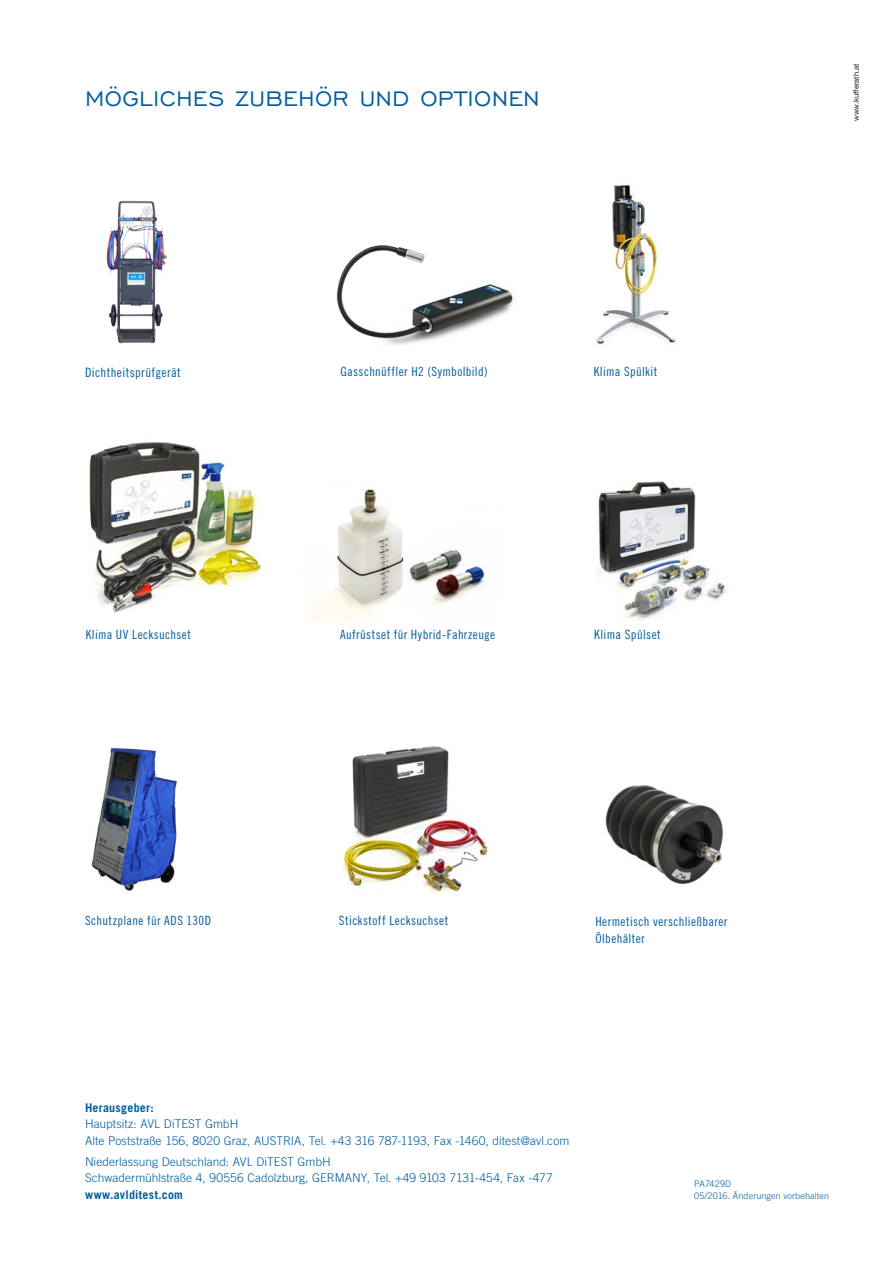
<style>
.page{position:relative;width:893px;height:1263px;background:#fff}
.page>*{position:absolute;margin:0;border:0;box-sizing:border-box;transform-origin:0 0}
.t1{font:27px "Engravers Gothic BT";letter-spacing:.01em;color:#005d9c}
.t2{font:12.9px "Trade Gothic LT Std Cn 18";letter-spacing:.03em;color:#005d9c}
.t3{font:12.75px/17.5px "Trade Gothic LT Std Cn 18";letter-spacing:.03em;color:#005d9c}
.t4{font:300 12px/16.5px "Trade Gothic LT Std";color:#005d9c}
.t5{font:700 12px "Trade Gothic LT Std";letter-spacing:.02em;color:#005d9c}
.t6{font:300 9px/12px "Trade Gothic LT Std";letter-spacing:.01em;color:#005d9c}
.t7{font:7.5px "Helvetica Neue";letter-spacing:.01em;color:#231f20}
</style>
<div class="page">
<img style="left:89px;top:442px;width:172px;height:171px">
<img style="left:596px;top:184px;width:80px;height:161px">
<img style="left:343px;top:746px;width:145px;height:147px">
<img style="left:91px;top:747px;width:87px;height:144px">
<img style="left:336px;top:245px;width:178px;height:100px">
<img style="left:309px;top:489px;width:176px;height:133px">
<img style="left:106px;top:200px;width:62px;height:144px">
<img style="left:598px;top:481px;width:130px;height:139px">
<img style="left:605px;top:785px;width:119px;height:99px">
<h1 class="t1" style="left:85px;top:83px;width:456px">MÖGLICHES ZUBEHÖR UND OPTIONEN</h1>
<p class="t7" style="left:851px;top:121px;width:59px;rotate:-90deg">www.kufferath.at</p>
<p class="t2" style="left:85px;top:364px;width:97px">Dichtheitsprüfgerät</p>
<p class="t3" style="left:340px;top:362px;width:149px">Gasschnüffler H2 (Symbolbild)</p>
<p class="t3" style="left:594px;top:362px;width:65px">Klima Spülkit</p>
<p class="t3" style="left:86px;top:625px;width:107px">Klima UV Lecksuchset</p>
<p class="t3" style="left:340px;top:626px;width:157px">Aufrüstset für Hybrid-Fahrzeuge</p>
<p class="t2" style="left:594px;top:627px;width:68px">Klima Spülset</p>
<p class="t3" style="left:85px;top:911px;width:128px">Schutzplane für ADS 130D</p>
<p class="t3" style="left:339px;top:911px;width:111px">Stickstoff Lecksuchset</p>
<p class="t3" style="left:595px;top:912px;width:134px">Hermetisch verschließbarer<br>Ölbehälter</p>
<p class="t5" style="left:85px;top:1100px;width:70px">Herausgeber:</p>
<p class="t4" style="left:85px;top:1116px;width:486px">Hauptsitz: AVL DiTEST GmbH<br>Alte Poststraße 156, 8020 Graz, AUSTRIA, Tel. +43 316 787-1193, Fax -1460, ditest@avl.com</p>
<p class="t4" style="left:85px;top:1153px;width:469px">Niederlassung Deutschland: AVL DiTEST GmbH<br>Schwadermühlstraße 4, 90556 Cadolzburg, GERMANY, Tel. +49 9103 7131-454, Fax -477</p>
<p class="t5" style="left:85px;top:1187px;width:99px">www.avlditest.com</p>
<p class="t6" style="left:694px;top:1178px;width:136px">PA7429D<br>05/2016. Änderungen vorbehalten</p>
</div>
